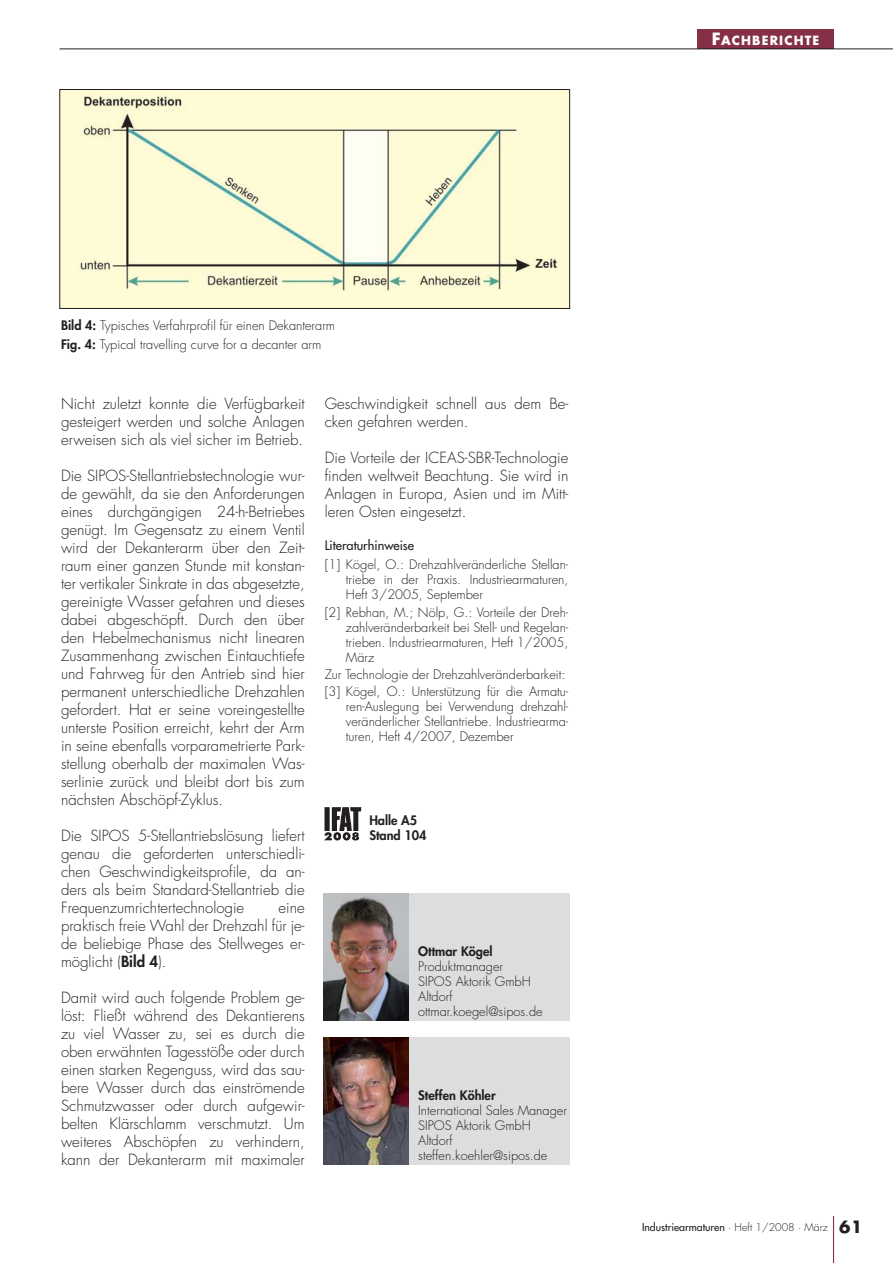
<style>
.page{position:relative;width:893px;height:1263px;background:#fff}
.page>*{position:absolute;margin:0;border:0;box-sizing:border-box;transform-origin:0 0}
.t1{font:300 15px/18px "Futura";color:#231f20;text-align:justify}
.t2{font:300 12.75px/15px "Futura";color:#231f20}
.t3{font:800 12.75px/15px "Futura";color:#231f20}
.t4{font:12.75px "Futura";color:#231f20}
.t5{font:700 12.3px "Futura";letter-spacing:.09em;color:#fff}
.t6{font:10.5px "Futura";color:#231f20}
.s1{font-size:16.5px}
.s2{font-weight:800}
.s3{font-weight:300}
.s4{font-weight:700;font-size:16.5px}
</style>
<div class="page">
<hr style="left:833px;top:1216px;width:1px;height:47px;background:#853046">
<div style="left:697px;top:30px;width:136px;height:19px;background:#853046"></div>
<hr style="left:60px;top:49px;width:832px;height:1px;background:#231f20">
<img style="left:62px;top:91px;width:506px;height:216px">
<div style="left:60px;top:89px;width:510px;height:220px;border:1px solid #231f20"></div>
<div style="left:408px;top:893px;width:162px;height:128px;background:#dcddde"></div>
<img style="left:323px;top:893px;width:85px;height:128px">
<div style="left:408px;top:1037px;width:162px;height:128px;background:#dcddde"></div>
<img style="left:323px;top:1037px;width:85px;height:127px">
<img style="left:325px;top:807px;width:37px;height:33px">
<p class="t5" style="left:712px;top:35px;width:109px"><span class="s1">F</span>ACHBERICHTE</p>
<p class="t2" style="left:61px;top:317px;width:276px;line-height:19.2px"><span class="s2">Bild 4:</span> Typisches Verfahrprofil für einen Dekanterarm<br><span class="s2">Fig. 4:</span> Typical travelling curve for a decanter arm</p>
<p class="t1" style="left:61px;top:396px;width:245px">Nicht zuletzt konnte die Verfügbarkeit gesteigert werden und solche Anlagen erweisen sich als viel sicher im Betrieb.</p>
<p class="t1" style="left:61px;top:468px;width:245px">Die SIPOS-Stellantriebstechnologie wur&shy;de gewählt, da sie den Anforderungen eines durchgängigen 24-h-Betriebes genügt. Im Gegensatz zu einem Ventil wird der Dekanterarm über den Zeit&shy;raum einer ganzen Stunde mit konstan&shy;ter vertikaler Sinkrate in das abgesetzte, gereinigte Wasser gefahren und dieses dabei abgeschöpft. Durch den über den Hebelmechanismus nicht linearen Zusammenhang zwischen Eintauchtiefe und Fahrweg für den Antrieb sind hier permanent unterschiedliche Drehzahlen gefordert. Hat er seine voreingestellte unterste Position erreicht, kehrt der Arm in seine ebenfalls vorparametrierte Park&shy;stellung oberhalb der maximalen Was&shy;serlinie zurück und bleibt dort bis zum nächsten Abschöpf-Zyklus.</p>
<p class="t1" style="left:61px;top:828px;width:245px">Die SIPOS 5-Stellantriebslösung liefert genau die geforderten unterschiedli&shy;chen Geschwindigkeitsprofile, da an&shy;ders als beim Standard-Stellantrieb die Frequenzumrichtertechnologie</p>
<p class="t1" style="left:61px;top:900px;width:245px;text-indent:217px">eine praktisch freie Wahl der Drehzahl für je&shy;de beliebige Phase des Stellweges er&shy;möglicht (<span class="s2">Bild 4</span>).</p>
<p class="t1" style="left:61px;top:990px;width:245px">Damit wird auch folgende Problem ge&shy;löst: Fließt während des Dekantierens zu viel Wasser zu, sei es durch die oben erwähnten Tagesstöße oder durch einen starken Regenguss, wird das sau&shy;bere Wasser durch das einströmende Schmutzwasser oder durch aufgewir&shy;belten Klärschlamm verschmutzt. Um weiteres Abschöpfen zu verhindern, kann der Dekanterarm mit maximaler</p>
<p class="t1" style="left:325px;top:396px;width:245px">Geschwindigkeit schnell aus dem Be&shy;cken gefahren werden.</p>
<p class="t1" style="left:325px;top:450px;width:245px">Die Vorteile der ICEAS-SBR-Technologie finden weltweit Beachtung. Sie wird in Anlagen in Europa, Asien und im Mitt&shy;leren Osten eingesetzt.</p>
<p class="t4" style="left:325px;top:539px;width:91px">Literaturhinweise</p>
<p class="t2" style="left:346px;top:558px;width:224px;text-align:justify;text-indent:-21px">[1] Kögel, O.: Drehzahlveränderliche Stellan&shy;triebe in der Praxis. Industriearmaturen, Heft 3/2005, September</p>
<p class="t2" style="left:346px;top:606px;width:224px;text-align:justify;text-indent:-21px">[2] Rebhan, M.; Nölp, G.: Vorteile der Dreh&shy;zahlveränderbarkeit bei Stell- und Regelan&shy;trieben. Industriearmaturen, Heft 1/2005, März</p>
<p class="t2" style="left:325px;top:667px;width:245px;line-height:17.1px">Zur Technologie der Drehzahlveränderbarkeit: [3] Kögel, O.: Unterstützung für die Armatu-</p>
<p class="t2" style="left:346px;top:700px;width:224px;text-align:justify">ren-Auslegung bei Verwendung drehzahl&shy;veränderlicher Stellantriebe. Industriearma&shy;turen, Heft 4/2007, Dezember</p>
<p class="t3" style="left:369px;top:813px;width:59px">Halle A5<br>Stand 104</p>
<p class="t3" style="left:418px;top:945px;width:76px">Ottmar Kögel</p>
<p class="t2" style="left:418px;top:960px;width:126px">Produktmanager<br>SIPOS Aktorik GmbH<br>Altdorf ottmar.koegel@sipos.de</p>
<p class="t3" style="left:418px;top:1089px;width:79px">Steffen Köhler</p>
<p class="t2" style="left:418px;top:1104px;width:150px">International Sales Manager<br>SIPOS Aktorik GmbH<br>Altdorf steffen.koehler@sipos.de</p>
<p class="t6" style="left:642px;top:1222px;width:222px">Industriearmaturen <span class="s3">· Heft 1/2008 · März</span> <span class="s4">61</span></p>
</div>
